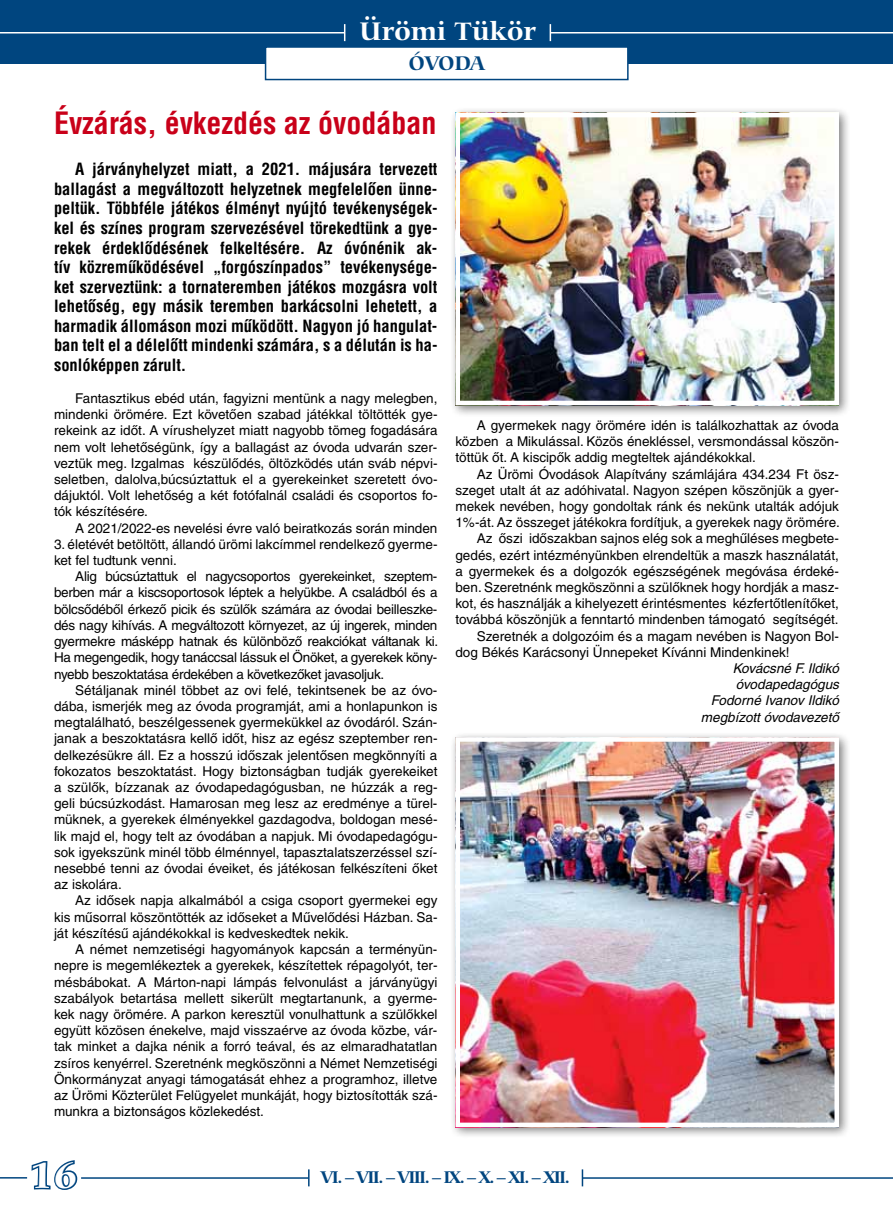
<style>
.page{position:relative;width:893px;height:1221px;background:#fff}
.page>*{position:absolute;margin:0;border:0;box-sizing:border-box;transform-origin:0 0}
.t1{font:700 39px "Carmina Md PFL";color:#fff}
.t2{font:700 condensed 30px "Helvetica QS";color:#c90019}
.t3{font:700 27px "Carmina Md PFL";color:#fff}
.t4{font:700 21px "Carmina Md PFL";color:#00457f}
.t5{font:700 18px "Carmina Md PFL";letter-spacing:-.1em;color:#00457f}
.t6{font:700 condensed 16.5px/19.5px "Helvetica QS";color:#000;text-align:justify}
.t7{font:13.5px/16.2px "Helvetica QS";color:#000;text-align:justify}
.t8{font:italic 13.5px/16.2px "Helvetica QS";color:#000;text-align:right}
</style>
<div class="page">
<hr style="left:81px;top:1177px;width:228px;height:1px;background:#00457f">
<svg style="left:308px;top:1169px;width:2px;height:17px"></svg>
<hr style="left:583px;top:1177px;width:310px;height:1px;background:#00457f">
<svg style="left:582px;top:1169px;width:1px;height:17px"></svg>
<svg style="left:31px;top:1160px;width:47px;height:30px"></svg>
<hr style="left:0;top:1176px;width:27px;height:2px;background:#00457f">
<div style="left:0;top:0;width:893px;height:64px;background:#00457f"></div>
<div style="left:266px;top:47px;width:362px;height:33px;background:#fff"></div>
<div style="left:265px;top:46px;width:364px;height:34px;border:2px solid #00457f"></div>
<hr style="left:551px;top:32px;width:342px;height:1px;background:#fff">
<hr style="left:0;top:32px;width:344px;height:1px;background:#fff">
<svg style="left:344px;top:24px;width:1px;height:17px"></svg>
<svg style="left:550px;top:24px;width:1px;height:17px"></svg>
<div style="left:449px;top:106px;width:402px;height:311px;background:#000;opacity:.5"></div>
<img style="left:460px;top:118px;width:374px;height:282px">
<div style="left:455px;top:113px;width:384px;height:292px;border:4px solid #fff"></div>
<div style="left:449px;top:730px;width:402px;height:408px;background:#000;opacity:.5"></div>
<img style="left:460px;top:742px;width:374px;height:380px">
<div style="left:455px;top:737px;width:384px;height:390px;border:4px solid #fff"></div>
<h3 class="t3" style="left:359px;top:15px;width:178px">Ürömi Tükör</h3>
<h3 class="t4" style="left:409px;top:51px;width:77px">Óvoda</h3>
<h2 class="t2" style="left:54px;top:105px;width:384px">Évzárás, évkezdés az óvodában</h2>
<p class="t6" style="left:54px;top:159px;width:385px;text-indent:21px">A járványhelyzet miatt, a 2021. májusára tervezett ballagást a megváltozott helyzetnek megfelelõen ünne&shy;peltük. Többféle játékos élményt nyújtó tevékenységek&shy;kel és színes program szervezésével törekedtünk a gye&shy;rekek érdeklõdésének felkeltésére. Az óvónénik ak&shy;tív közremûködésével „forgószínpados” tevékenysége&shy;ket szerveztünk: a tornateremben játékos mozgásra volt lehetõség, egy másik teremben barkácsolni lehetett, a harmadik állomáson mozi mûködött. Nagyon jó hangulat&shy;ban telt el a délelõtt mindenki számára, s a délután is ha&shy;sonlóképpen zárult.</p>
<p class="t7" style="left:54px;top:390px;width:385px;text-indent:21px">Fantasztikus ebéd után, fagyizni mentünk a nagy melegben, mindenki örömére. Ezt követõen szabad játékkal töltötték gye&shy;rekeink az idõt. A vírushelyzet miatt nagyobb tömeg fogadására nem volt lehetõségünk, így a ballagást az óvoda udvarán szer&shy;veztük meg. Izgalmas készülõdés, öltözködés után sváb népvi&shy;seletben, dalolva,búcsúztattuk el a gyerekeinket szeretett óvo&shy;dájuktól. Volt lehetõség a két fotófalnál családi és csoportos fo&shy;tók készítésére.</p>
<p class="t7" style="left:75px;top:519px;width:364px">A 2021/2022-es nevelési évre való beiratkozás során minden</p>
<p class="t7" style="left:54px;top:536px;width:385px">3. életévét betöltött, állandó ürömi lakcímmel rendelkezõ gyerme&shy;ket fel tudtunk venni.</p>
<p class="t7" style="left:54px;top:568px;width:386px;text-indent:21px">Alig búcsúztattuk el nagycsoportos gyerekeinket, szeptem&shy;berben már a kiscsoportosok léptek a helyükbe. A családból és a bölcsõdébõl érkezõ picik és szülõk számára az óvodai beilleszke&shy;dés nagy kihívás. A megváltozott környezet, az új ingerek, minden gyermekre másképp hatnak és különbözõ reakciókat váltanak ki.<br>Ha megengedik, hogy tanáccsal lássuk el Önöket, a gyerekek kön - nyebb beszoktatása érdekében a következõket javasoljuk.</p>
<p class="t7" style="left:54px;top:681px;width:385px;text-indent:21px">Sétáljanak minél többet az ovi felé, tekintsenek be az óvo&shy;dába, ismerjék meg az óvoda programját, ami a honlapunkon is megtalálható, beszélgessenek gyermekükkel az óvodáról. Szán&shy;janak a beszoktatásra kellõ idõt, hisz az egész szeptember ren&shy;delkezésükre áll. Ez a hosszú idõszak jelentõsen megkönnyíti a fokozatos beszoktatást. Hogy biztonságban tudják gyerekeiket a szülõk, bízzanak az óvodapedagógusban, ne húzzák a reg&shy;geli búcsúzkodást. Hamarosan meg lesz az eredménye a türel&shy;müknek, a gyerekek élményekkel gazdagodva, boldogan mesé&shy;lik majd el, hogy telt az óvodában a napjuk. Mi óvodapedagógu&shy;sok igyekszünk minél több élménnyel, tapasztalatszerzéssel szí&shy;nesebbé tenni az óvodai éveiket, és játékosan felkészíteni õket az iskolára.</p>
<p class="t7" style="left:54px;top:892px;width:385px;text-indent:21px">Az idõsek napja alkalmából a csiga csoport gyermekei egy kis mûsorral köszöntötték az idõseket a Mûvelõdési Házban. Sa&shy;ját készítésû ajándékokkal is kedveskedtek nekik.</p>
<p class="t7" style="left:54px;top:941px;width:385px;text-indent:21px">A német nemzetiségi hagyományok kapcsán a terményün&shy;nepre is megemlékeztek a gyerekek, készítettek répagolyót, ter&shy;mésbábokat. A Márton-napi lámpás felvonulást a járványügyi szabályok betartása mellett sikerült megtartanunk, a gyerme&shy;kek nagy örömére. A parkon keresztül vonulhattunk a szülõkkel együtt közösen énekelve, majd visszaérve az óvoda közbe, vár&shy;tak minket a dajka nénik a forró teával, és az elmaradhatatlan zsíros kenyérrel. Szeretnénk megköszönni a Német Nemzetiségi Önkormányzat anyagi támogatását ehhez a programhoz, illetve az Ürömi Közterület Felügyelet munkáját, hogy biztosították szá&shy;munkra a biztonságos közlekedést.</p>
<p class="t7" style="left:455px;top:417px;width:385px;text-indent:21px">A gyermekek nagy örömére idén is találkozhattak az óvoda közben a Mikulással. Közös énekléssel, versmondással köszön&shy;töttük õt. A kiscipõk addig megteltek ajándékokkal.</p>
<p class="t7" style="left:477px;top:465px;width:364px">Az Ürömi Óvodások Alapítvány számlájára 434.234 Ft ös -</p>
<p class="t7" style="left:455px;top:482px;width:385px">szeget utalt át az adóhivatal. Nagyon szépen köszönjük a gyer-</p>
<p class="t7" style="left:455px;top:498px;width:385px">mekek nevében, hogy gondoltak ránk és nekünk utalták adójuk</p>
<p class="t7" style="left:455px;top:514px;width:386px">1%-át. Az összeget játékokra fordítjuk, a gyerekek nagy örömére.</p>
<p class="t7" style="left:477px;top:530px;width:364px">Az õszi idõszakban sajnos elég sok a meghûléses megbete-</p>
<p class="t7" style="left:455px;top:546px;width:385px">gedés, ezért intézményünkben elrendeltük a maszk használatát,</p>
<p class="t7" style="left:455px;top:563px;width:385px">a gyermekek és a dolgozók egészségének megóvása érdeké-</p>
<p class="t7" style="left:455px;top:579px;width:385px">ben. Szeretnénk megköszönni a szülõknek hogy hordják a masz-</p>
<p class="t7" style="left:455px;top:595px;width:385px">kot, és használják a kihelyezett érintésmentes kézfertõtlenítõket,</p>
<p class="t7" style="left:455px;top:611px;width:385px">továbbá köszönjük a fenntartó mindenben támogató segítségét.</p>
<p class="t7" style="left:477px;top:627px;width:364px">Szeretnék a dolgozóim és a magam nevében is Nagyon Bol-</p>
<p class="t7" style="left:455px;top:644px;width:336px">dog Békés Karácsonyi Ünnepeket Kívánni Mindenkinek!</p>
<p class="t8" style="left:701px;top:660px;width:140px">Kovácsné F. Ildikó óvodapedagógus<br>Fodorné Ivanov Ildikó megbízott óvodavezetõ</p>
<h1 class="t1" style="left:29px;top:1152px;width:51px">16</h1>
<h3 class="t5" style="left:321px;top:1166px;width:251px">VI. – VII. – VIII. – IX. – X. – XI. – XII.</h3>
</div>
